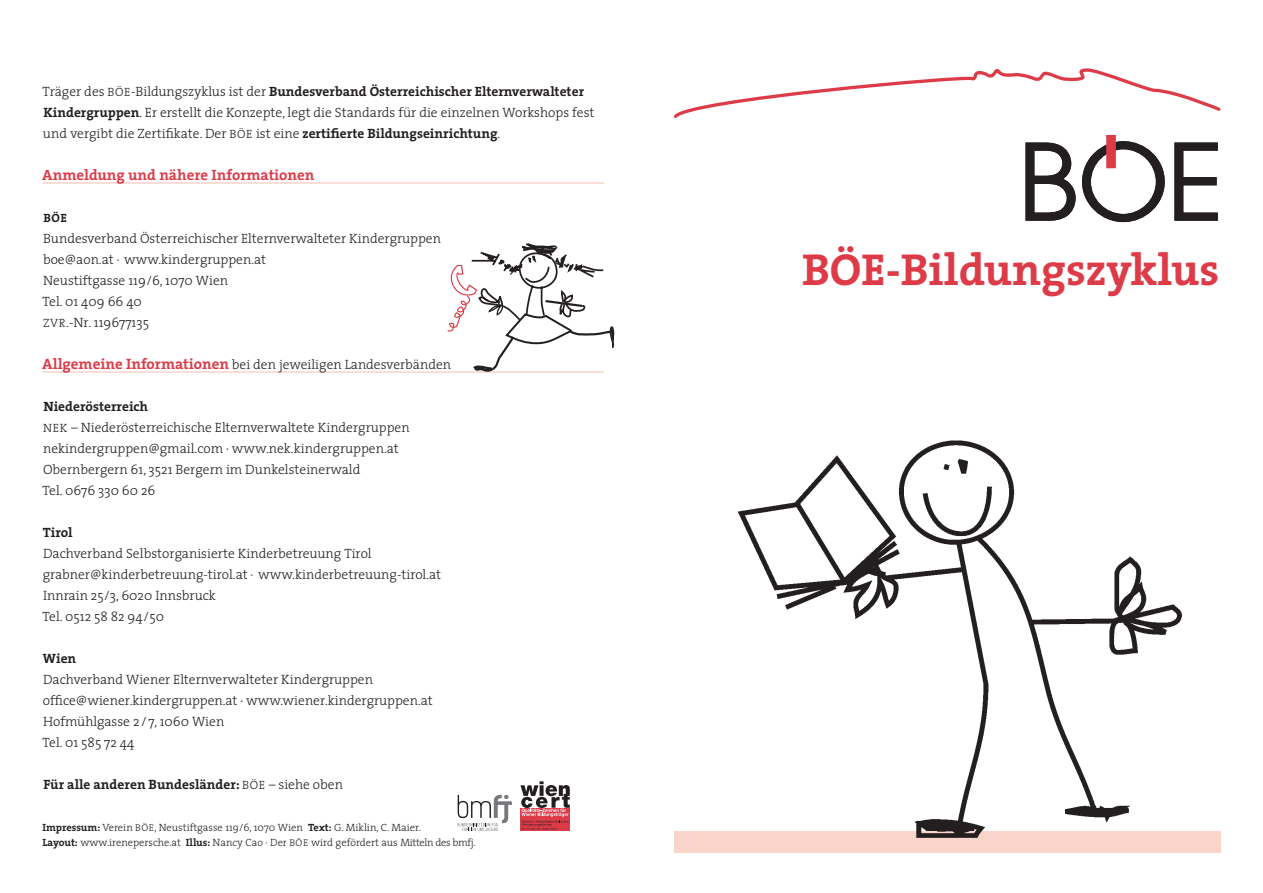
<style>
.page{position:relative;width:1263px;height:893px;background:#fff}
.page>*{position:absolute;margin:0;border:0;box-sizing:border-box;transform-origin:0 0}
.t1{font:700 45px "The Serif";color:#dd3b48}
.Copy{font:700 15px "The Serif";color:#dd3b48}
.Copy-2{font:300 13.5px/21px "The Serif";color:#231f20}
.Copy-3{font:700 13.5px "The Serif";color:#231f20}
.Copy-4{font:700 12px "The Serif";color:#231f20}
.Impressum{font:300 10.5px/15px "The Serif";color:#231f20}
.s1{font-size:12px}
.s2{font-weight:700}
.s3{font-weight:700;font-size:15px;color:#dd3b48}
.s4{font-weight:300;font-size:12px}
.s5{font-weight:300}
.s6{font-size:9.75px}
</style>
<div class="page">
<svg style="left:1174px;top:142px;width:44px;height:79px"></svg>
<svg style="left:1025px;top:135px;width:140px;height:88px"></svg>
<hr style="left:42px;top:182px;width:562px;height:2px;background:#f8d4cb">
<hr style="left:42px;top:371px;width:562px;height:2px;background:#f8d4cb">
<img style="left:447px;top:265px;width:23px;height:67px">
<svg style="left:470px;top:243px;width:145px;height:129px"></svg>
<svg style="left:674px;top:68px;width:547px;height:50px"></svg>
<div style="left:674px;top:831px;width:546px;height:21px;background:#f8d4cb"></div>
<img style="left:738px;top:440px;width:444px;height:398px">
<svg style="left:458px;top:794px;width:54px;height:37px"></svg>
<svg style="left:520px;top:781px;width:50px;height:49px"></svg>
<p class="Copy-2" style="left:43px;top:81px;width:553px">Träger des <span class="s1">BÖE</span>-Bildungszyklus ist der <span class="s2">Bundesverband Österreichischer Elternverwalteter<br>Kindergruppen</span>. Er erstellt die Konzepte, legt die Standards für die einzelnen Workshops fest und vergibt die Zertifikate. Der <span class="s1">BÖE</span> ist eine <span class="s2">zertifierte Bildungseinrichtung</span>.</p>
<p class="Copy" style="left:42px;top:162px;width:274px">Anmeldung und nähere Informationen</p>
<p class="Copy-4" style="left:43px;top:208px;width:25px">BÖE</p>
<p class="Copy-2" style="left:43px;top:228px;width:399px">Bundesverband Österreichischer Elternverwalteter Kindergruppen</p>
<p class="Copy-2" style="left:43px;top:249px;width:225px">boe@aon.at · www.kindergruppen.at<br>Neustiftgasse 119/6, 1070 Wien<br>Tel. 01 409 66 40</p>
<p class="Copy-2" style="left:43px;top:312px;width:107px"><span class="s1">ZVR</span>.-Nr. 119677135</p>
<p class="Copy-2" style="left:42px;top:354px;width:410px"><span class="s3">Allgemeine Informationen</span> bei den jeweiligen Landesverbänden</p>
<p class="Copy-2" style="left:43px;top:396px;width:368px"><span class="s2">Niederösterreich<br></span><span class="s1">NEK</span> – Niederösterreichische Elternverwaltete Kindergruppen nekindergruppen@gmail.com · www.nek.kindergruppen.at Obernbergern 61, 3521 Bergern im Dunkelsteinerwald<br>Tel. 0676 330 60 26</p>
<p class="Copy-2" style="left:43px;top:522px;width:400px"><span class="s2">Tirol<br></span>Dachverband Selbstorganisierte Kinderbetreuung Tirol grabner@kinderbetreuung-tirol.at · www.kinderbetreuung-tirol.at Innrain 25/3, 6020 Innsbruck<br>Tel. 0512 58 82 94/50</p>
<p class="Copy-2" style="left:43px;top:648px;width:392px"><span class="s2">Wien<br></span>Dachverband Wiener Elternverwalteter Kindergruppen office@wiener.kindergruppen.at · www.wiener.kindergruppen.at Hofmühlgasse 2 / 7, 1060 Wien<br>Tel. 01 585 72 44</p>
<p class="Copy-3" style="left:43px;top:773px;width:301px">Für alle anderen Bundesländer: <span class="s4">BÖE</span> <span class="s5">– siehe oben</span></p>
<p class="Impressum" style="left:42px;top:819px;width:435px"><span class="s2">Impressum:</span> Verein <span class="s6">BÖE</span>, Neustiftgasse 119/6, 1070 Wien <span class="s2">Text:</span> G. Miklin, C. Maier.<br><span class="s2">Layout:</span> www.irenepersche.at <span class="s2">Illus:</span> Nancy Cao · Der <span class="s6">BÖE</span> wird gefördert aus Mitteln des bmfj.</p>
<p class="t1" style="left:802px;top:232px;width:419px">BÖE-Bildungszyklus</p>
</div>
